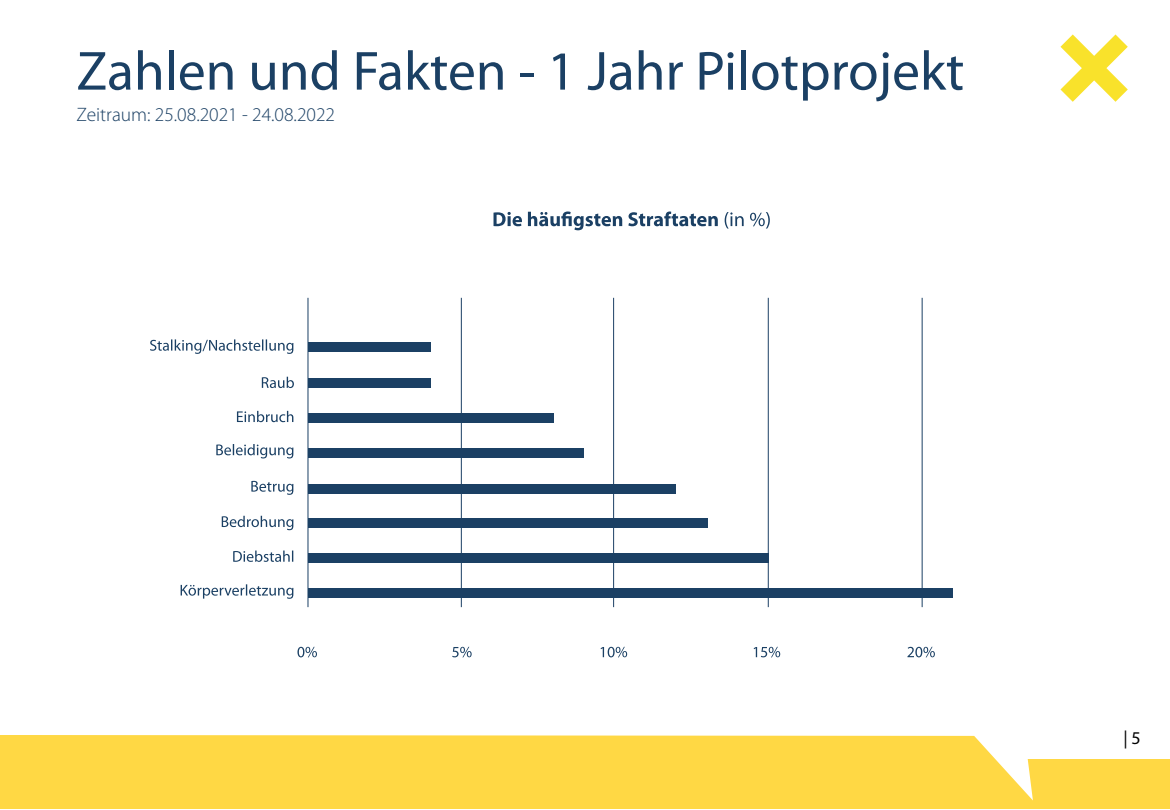
<style>
.page{position:relative;width:1170px;height:810px;background:#fff}
.page>*{position:absolute;margin:0;border:0;box-sizing:border-box;transform-origin:0 0}
.t1{font:55.5px "Myriad Pro";color:#1b4064}
.t2{font:300 19.5px "Myriad Pro";color:#1b4064}
.t3{font:18px "Myriad Pro";color:#000001}
</style>
<div class="page">
<div style="left:0;top:736px;width:1169px;height:73px;background:#ffd844"></div>
<svg style="left:0;top:735px;width:1170px;height:65px"></svg>
<svg style="left:494px;top:212px;width:276px;height:18px"></svg>
<svg style="left:150px;top:339px;width:143px;height:15px"></svg>
<svg style="left:262px;top:377px;width:32px;height:11px"></svg>
<svg style="left:237px;top:411px;width:56px;height:11px"></svg>
<svg style="left:216px;top:444px;width:77px;height:14px"></svg>
<svg style="left:251px;top:481px;width:42px;height:14px"></svg>
<svg style="left:222px;top:516px;width:71px;height:14px"></svg>
<svg style="left:233px;top:551px;width:60px;height:11px"></svg>
<svg style="left:181px;top:584px;width:112px;height:15px"></svg>
<svg style="left:297px;top:647px;width:20px;height:10px"></svg>
<svg style="left:452px;top:647px;width:20px;height:10px"></svg>
<svg style="left:601px;top:647px;width:26px;height:10px"></svg>
<svg style="left:754px;top:647px;width:26px;height:10px"></svg>
<svg style="left:907px;top:647px;width:28px;height:10px"></svg>
<hr style="left:308px;top:298px;width:1px;height:309px;background:#1b4064">
<hr style="left:461px;top:298px;width:1px;height:309px;background:#1b4064">
<hr style="left:613px;top:298px;width:1px;height:309px;background:#1b4064">
<hr style="left:768px;top:298px;width:1px;height:309px;background:#1b4064">
<hr style="left:922px;top:298px;width:1px;height:309px;background:#1b4064">
<div style="left:308px;top:588px;width:644px;height:10px;background:#1b4064"></div>
<div style="left:308px;top:553px;width:460px;height:9px;background:#1b4064"></div>
<div style="left:308px;top:518px;width:399px;height:10px;background:#1b4064"></div>
<div style="left:308px;top:484px;width:368px;height:9px;background:#1b4064"></div>
<div style="left:308px;top:448px;width:275px;height:10px;background:#1b4064"></div>
<div style="left:308px;top:413px;width:245px;height:10px;background:#1b4064"></div>
<div style="left:308px;top:378px;width:123px;height:10px;background:#1b4064"></div>
<div style="left:308px;top:343px;width:123px;height:9px;background:#1b4064"></div>
<svg style="left:1060px;top:34px;width:68px;height:68px"></svg>
<p class="t1" style="left:76px;top:37px;width:889px">Zahlen und Fakten 1- Jahr Pilotprojekt</p>
<p class="t2" style="left:76px;top:103px;width:260px">Zeitraum: 25.08.2021 - 24.08.2022</p>
<p class="t3" style="left:1124px;top:727px;width:19px">5|</p>
</div>
